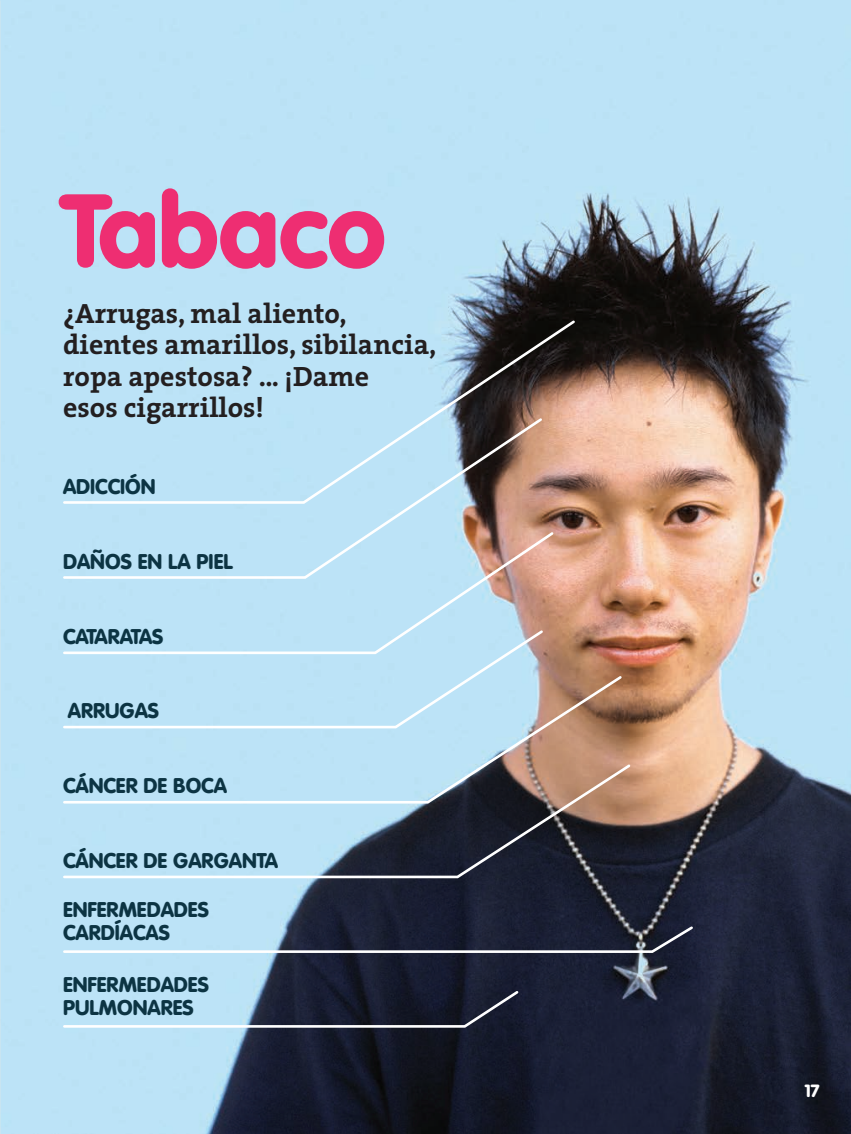
<style>
.page{position:relative;width:851px;height:1134px;background:#fff}
.page>*{position:absolute;margin:0;border:0;box-sizing:border-box;transform-origin:0 0}
.t1{font:900 102.2px "VAG Rounded";color:#ee2e72}
.t2{font:700 28px/31.5px "The Serif";color:#231f20}
.t3{font:900 21px/22.8px "VAG Rounded";color:#0c3443}
.t4{font:900 21px "VAG Rounded";letter-spacing:-.045em;color:#0c3443}
.t5{font:900 17.5px "VAG Rounded";color:#fff}
</style>
<div class="page">
<img style="left:0;top:0;width:850px;height:1134px">
<svg style="left:62px;top:318px;width:515px;height:187px;background:#a1b9c6"></svg>
<svg style="left:62px;top:416px;width:482px;height:114px;background:#b2cddb"></svg>
<svg style="left:62px;top:530px;width:493px;height:125px;background:#bfd9e7"></svg>
<svg style="left:62px;top:674px;width:562px;height:88px;background:#b8c2c5"></svg>
<svg style="left:62px;top:628px;width:483px;height:102px;background:#bfe2f5"></svg>
<svg style="left:62px;top:762px;width:570px;height:118px;background:#8ca0ad"></svg>
<svg style="left:62px;top:989px;width:458px;height:40px;background:#67798b"></svg>
<svg style="left:62px;top:924px;width:633px;height:30px;background:#637284"></svg>
<p class="t1" style="left:61px;top:169px;width:326px">Tabaco</p>
<p class="t2" style="left:63px;top:297px;width:375px">¿Arrugas, mal aliento, dientes amarillos, sibilancia, ropa apestosa? ... ¡Dame<br>esos cigarrillos!</p>
<p class="t3" style="left:63px;top:475px;width:94px">ADICCIÓN</p>
<p class="t3" style="left:63px;top:550px;width:171px">DAÑOS EN LA PIEL</p>
<p class="t4" style="left:63px;top:623px;width:102px">CATARATAS</p>
<p class="t3" style="left:68px;top:699px;width:93px">ARRUGAS</p>
<p class="t3" style="left:63px;top:774px;width:165px">CÁNCER DE BOCA</p>
<p class="t3" style="left:63px;top:849px;width:216px">CÁNCER DE GARGANTA</p>
<p class="t3" style="left:63px;top:898px;width:147px">ENFERMEDADES<br>CARDÍACAS</p>
<p class="t3" style="left:63px;top:973px;width:147px">ENFERMEDADES<br>PULMONARES</p>
<p class="t5" style="left:804px;top:1080px;width:16px">17</p>
</div>
